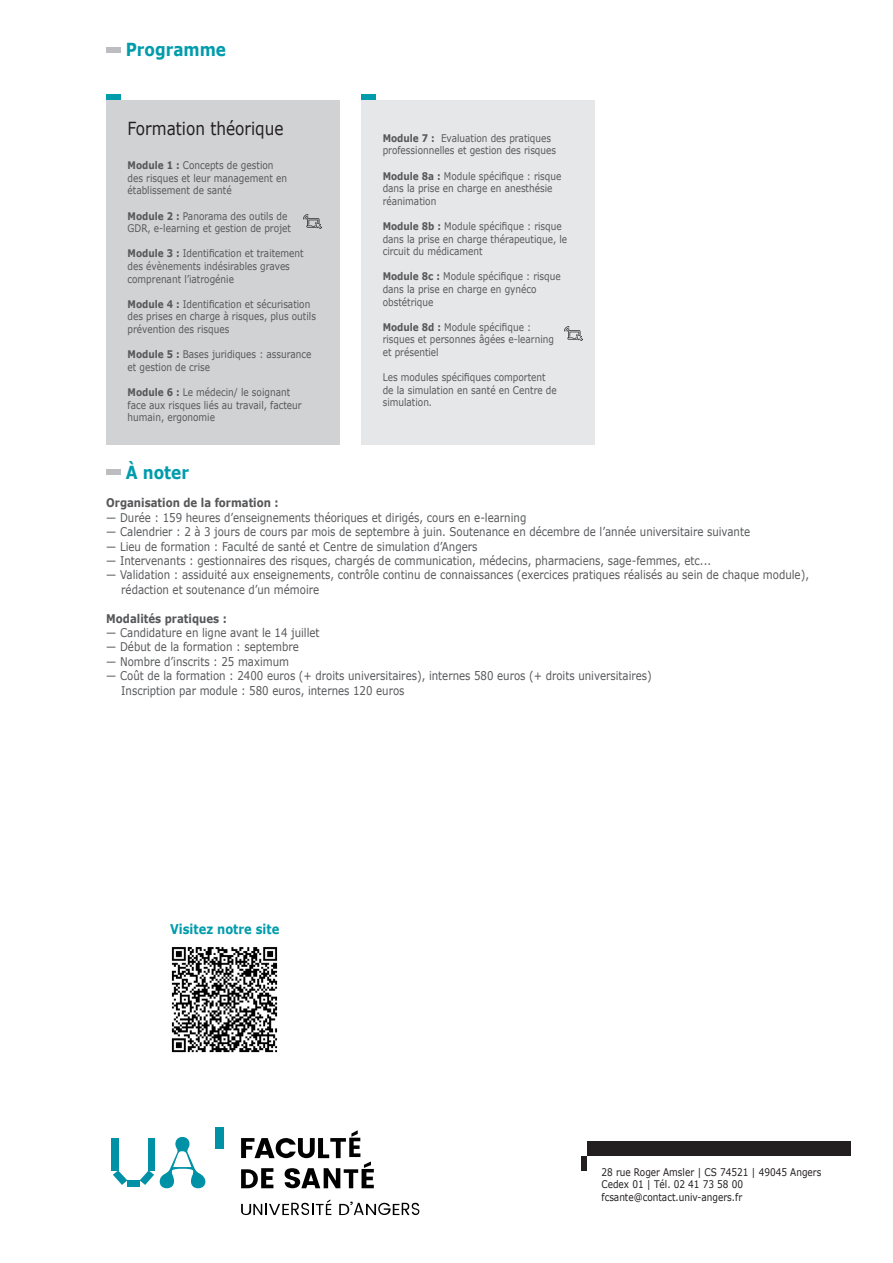
<style>
.page{position:relative;width:893px;height:1263px;background:#fff}
.page>*{position:absolute;margin:0;border:0;box-sizing:border-box;transform-origin:0 0}
.t1{font:18px "Verdana";color:#231f20;scale:.85 1}
.t2{font:700 18px "Verdana";color:#009cac;scale:.85 1}
.t3{font:700 13.5px "Verdana";color:#009cac;scale:.85 1}
.t4{font:12px/14.4px "Verdana";color:#57585a;scale:.85 1}
.t5{font:700 12px "Verdana";color:#57585a;scale:.85 1}
.t6{font:10.5px/12.6px "Verdana";color:#57585a;scale:.85 1}
.t7{font:10.5px/12.6px "Verdana";color:#231f20;scale:.85 1}
.s1{font-weight:700}
</style>
<div class="page">
<div style="left:581px;top:1156px;width:6px;height:14px;background:#231f20"></div>
<div style="left:587px;top:1142px;width:263px;height:14px;background:#231f20"></div>
<div style="left:106px;top:47px;width:14px;height:6px;background:#bcbdc0"></div>
<div style="left:106px;top:469px;width:14px;height:6px;background:#bcbdc0"></div>
<div style="left:106px;top:100px;width:234px;height:345px;background:#d1d2d4"></div>
<div style="left:106px;top:94px;width:14px;height:6px;background:#009cac"></div>
<div style="left:361px;top:100px;width:234px;height:345px;background:#e6e7e9"></div>
<div style="left:361px;top:94px;width:15px;height:6px;background:#009cac"></div>
<img style="left:171px;top:947px;width:107px;height:106px">
<div style="left:127px;top:1180px;width:13px;height:7px;background:#0091a7"></div>
<svg style="left:140px;top:1170px;width:14px;height:15px"></svg>
<svg style="left:113px;top:1170px;width:14px;height:15px"></svg>
<div style="left:111px;top:1138px;width:7px;height:32px;background:#0091a7"></div>
<svg style="left:160px;top:1137px;width:45px;height:51px"></svg>
<div style="left:149px;top:1138px;width:6px;height:32px;background:#0091a7"></div>
<div style="left:215px;top:1127px;width:9px;height:21px;background:#0091a7"></div>
<svg style="left:241px;top:1199px;width:90px;height:16px"></svg>
<svg style="left:339px;top:1202px;width:81px;height:13px"></svg>
<svg style="left:241px;top:1130px;width:133px;height:58px"></svg>
<img style="left:304px;top:214px;width:18px;height:14px">
<img style="left:565px;top:327px;width:17px;height:14px">
<h1 class="t2" style="left:126px;top:37px;width:120px">Programme</h1>
<p class="t1" style="left:128px;top:116px;width:185px">Formation théorique</p>
<p class="t6" style="left:128px;top:159px;width:189px"><span class="s1">Module 1 :</span> Concepts de gestion des risques et leur management en établissement de santé</p>
<p class="t6" style="left:128px;top:209px;width:190px"><span class="s1">Module 2 :</span> Panorama des outils de</p>
<p class="t6" style="left:128px;top:222px;width:194px">GDR, e-learning et gestion de projet</p>
<p class="t6" style="left:128px;top:247px;width:209px"><span class="s1">Module 3 :</span> Identification et traitement des évènements indésirables graves comprenant l’iatrogénie</p>
<p class="t6" style="left:128px;top:298px;width:223px"><span class="s1">Module 4 :</span> Identification et sécurisation des prises en charge à risques, plus outils prévention des risques</p>
<p class="t6" style="left:128px;top:348px;width:218px"><span class="s1">Module 5 :</span> Bases juridiques : assurance et gestion de crise</p>
<p class="t6" style="left:128px;top:386px;width:206px"><span class="s1">Module 6 :</span> Le médecin/ le soignant face aux risques liés au travail, facteur humain, ergonomie</p>
<p class="t6" style="left:383px;top:132px;width:206px"><span class="s1">Module 7 :</span> Evaluation des pratiques professionnelles et gestion des risques</p>
<p class="t6" style="left:383px;top:169px;width:212px"><span class="s1">Module 8a :</span> Module spécifique : risque dans la prise en charge en anesthésie réanimation</p>
<p class="t6" style="left:383px;top:220px;width:219px"><span class="s1">Module 8b :</span> Module spécifique : risque dans la prise en charge thérapeutique, le circuit du médicament</p>
<p class="t6" style="left:383px;top:270px;width:211px"><span class="s1">Module 8c :</span> Module spécifique : risque dans la prise en charge en gynéco obstétrique</p>
<p class="t6" style="left:383px;top:321px;width:176px"><span class="s1">Module 8d :</span> Module spécifique :</p>
<p class="t6" style="left:383px;top:333px;width:203px">risques et personnes âgées e-learning</p>
<p class="t6" style="left:383px;top:346px;width:67px">et présentiel</p>
<p class="t6" style="left:383px;top:371px;width:206px">Les modules spécifiques comportent de la simulation en santé en Centre de simulation.</p>
<p class="t2" style="left:126px;top:459px;width:76px">À noter</p>
<p class="t5" style="left:106px;top:494px;width:204px">Organisation de la formation :</p>
<p class="t4" style="left:106px;top:510px;width:496px">— Durée : 159 heures d’enseignements théoriques et dirigés, cours en e-learning</p>
<p class="t4" style="left:106px;top:524px;width:759px">— Calendrier : 2 à 3 jours de cours par mois de septembre à juin. Soutenance en décembre de l’année universitaire suivante</p>
<p class="t4" style="left:106px;top:539px;width:438px">— Lieu de formation : Faculté de santé et Centre de simulation d’Angers</p>
<p class="t4" style="left:106px;top:553px;width:713px">— Intervenants : gestionnaires des risques, chargés de communication, médecins, pharmaciens, sage-femmes, etc...</p>
<p class="t4" style="left:121px;top:568px;width:811px;text-indent:-15px">— Validation : assiduité aux enseignements, contrôle continu de connaissances (exercices pratiques réalisés au sein de chaque module), rédaction et soutenance d’un mémoire</p>
<p class="t5" style="left:106px;top:610px;width:143px">Modalités pratiques :</p>
<p class="t4" style="left:106px;top:625px;width:252px">— Candidature en ligne avant le 14 juillet</p>
<p class="t4" style="left:106px;top:640px;width:228px">— Début de la formation : septembre</p>
<p class="t4" style="left:106px;top:654px;width:217px">— Nombre d’inscrits : 25 maximum</p>
<p class="t4" style="left:106px;top:668px;width:643px">— Coût de la formation : 2400 euros (+ droits universitaires), internes 580 euros (+ droits universitaires)</p>
<p class="t4" style="left:121px;top:683px;width:335px">Inscription par module : 580 euros, internes 120 euros</p>
<p class="t3" style="left:170px;top:920px;width:130px">Visitez notre site</p>
<p class="t7" style="left:601px;top:1165px;width:260px">28 rue Roger Amsler | CS 74521 | 49045 Angers<br>Cedex 01 | Tél. 02 41 73 58 00</p>
<p class="t7" style="left:601px;top:1191px;width:167px">fcsante@contact.univ-angers.fr</p>
</div>
